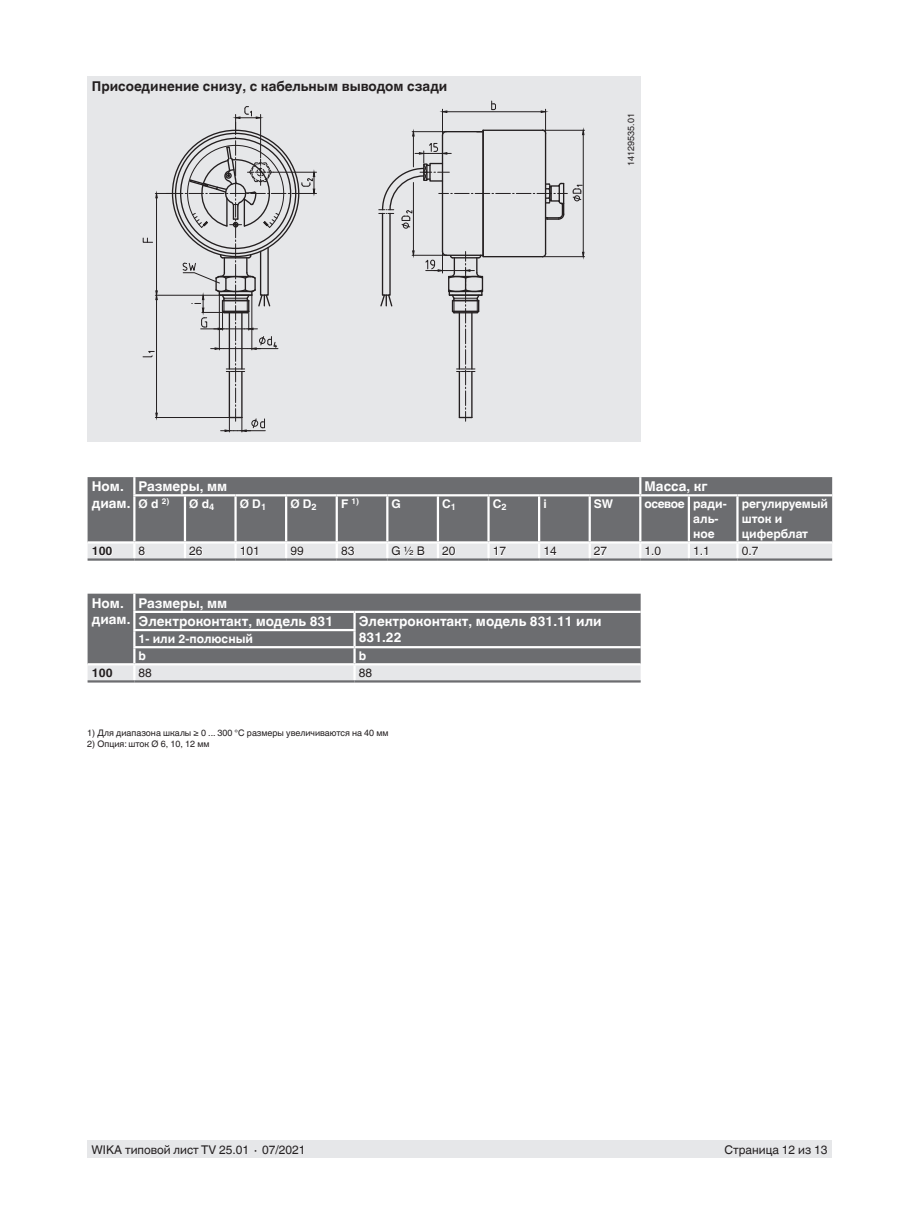
<style>
.page{position:relative;width:919px;height:1214px;background:#fff}
.page>*{position:absolute;margin:0;border:0;box-sizing:border-box;transform-origin:0 0}
.t1{font:700 13.5px/16.5px "Helvetica World";color:#fff}
.t2{font:700 13.5px "Helvetica World";color:#231f20}
.t3{font:700 12px/15px "Helvetica World";color:#fff}
.t4{font:12px "Helvetica World";color:#231f20}
.t5{font:700 12px "Helvetica World";color:#231f20}
.t6{font:9px "Helvetica World";color:#231f20}
.t7{font:700 8.1px "Helvetica World";color:#fff}
.s1{font-size:12px}
</style>
<div class="page">
<div style="left:87px;top:1140px;width:744px;height:17px;background:#e6e7e9"></div>
<div style="left:88px;top:77px;width:552px;height:365px;background:#e6e7e9"></div>
<svg style="left:379px;top:100px;width:205px;height:321px"></svg>
<svg style="left:142px;top:106px;width:174px;height:326px"></svg>
<div style="left:88px;top:477px;width:744px;height:64px;background:#6c6d70"></div>
<svg style="left:639px;top:477px;width:2px;height:17px"></svg>
<hr style="left:133px;top:494px;width:52px;height:2px;background:#fff">
<hr style="left:185px;top:494px;width:50px;height:2px;background:#fff">
<hr style="left:184px;top:496px;width:2px;height:45px;background:#fff">
<hr style="left:235px;top:494px;width:51px;height:2px;background:#fff">
<hr style="left:234px;top:496px;width:3px;height:45px;background:#fff">
<hr style="left:286px;top:494px;width:51px;height:2px;background:#fff">
<hr style="left:285px;top:496px;width:2px;height:45px;background:#fff">
<hr style="left:337px;top:494px;width:50px;height:2px;background:#fff">
<hr style="left:335px;top:496px;width:3px;height:45px;background:#fff">
<hr style="left:387px;top:494px;width:51px;height:2px;background:#fff">
<hr style="left:386px;top:496px;width:2px;height:45px;background:#fff">
<hr style="left:438px;top:494px;width:50px;height:2px;background:#fff">
<hr style="left:437px;top:496px;width:2px;height:45px;background:#fff">
<hr style="left:488px;top:494px;width:51px;height:2px;background:#fff">
<hr style="left:487px;top:496px;width:2px;height:45px;background:#fff">
<hr style="left:539px;top:494px;width:50px;height:2px;background:#fff">
<hr style="left:538px;top:496px;width:2px;height:45px;background:#fff">
<hr style="left:589px;top:494px;width:51px;height:2px;background:#fff">
<hr style="left:588px;top:496px;width:2px;height:45px;background:#fff">
<hr style="left:640px;top:494px;width:48px;height:2px;background:#fff">
<hr style="left:639px;top:496px;width:2px;height:45px;background:#fff">
<hr style="left:688px;top:494px;width:49px;height:2px;background:#fff">
<hr style="left:687px;top:496px;width:3px;height:45px;background:#fff">
<hr style="left:737px;top:494px;width:95px;height:2px;background:#fff">
<hr style="left:736px;top:496px;width:2px;height:45px;background:#fff">
<svg style="left:133px;top:477px;width:2px;height:17px"></svg>
<hr style="left:133px;top:496px;width:2px;height:45px;background:#fff">
<hr style="left:88px;top:558px;width:46px;height:2px;background:#6c6d70">
<hr style="left:134px;top:558px;width:51px;height:2px;background:#6c6d70">
<hr style="left:185px;top:558px;width:50px;height:2px;background:#6c6d70">
<hr style="left:235px;top:558px;width:51px;height:2px;background:#6c6d70">
<hr style="left:286px;top:558px;width:51px;height:2px;background:#6c6d70">
<hr style="left:337px;top:558px;width:50px;height:2px;background:#6c6d70">
<hr style="left:387px;top:558px;width:51px;height:2px;background:#6c6d70">
<hr style="left:438px;top:558px;width:50px;height:2px;background:#6c6d70">
<hr style="left:488px;top:558px;width:51px;height:2px;background:#6c6d70">
<hr style="left:539px;top:558px;width:50px;height:2px;background:#6c6d70">
<hr style="left:589px;top:558px;width:51px;height:2px;background:#6c6d70">
<hr style="left:640px;top:558px;width:48px;height:2px;background:#6c6d70">
<hr style="left:688px;top:558px;width:49px;height:2px;background:#6c6d70">
<hr style="left:737px;top:558px;width:95px;height:2px;background:#6c6d70">
<svg style="left:88px;top:542px;width:744px;height:17px"></svg>
<svg style="left:88px;top:593px;width:552px;height:87px;background:#8e8f91"></svg>
<hr style="left:88px;top:663px;width:46px;height:2px;background:#fff">
<hr style="left:88px;top:680px;width:46px;height:2px;background:#6c6d70">
<hr style="left:134px;top:680px;width:220px;height:2px;background:#6c6d70">
<hr style="left:354px;top:680px;width:286px;height:2px;background:#6c6d70">
<p class="t2" style="left:92px;top:78px;width:357px">Присоединение снизу, с кабельным выводом сзади</p>
<p class="t6" style="left:625px;top:166px;width:54px;rotate:-90deg">14129535.01</p>
<p class="t1" style="left:92px;top:478px;width:40px">Ном. диам.</p>
<p class="t1" style="left:139px;top:478px;width:90px">Размеры, мм</p>
<p class="t1" style="left:644px;top:478px;width:65px">Масса, кг</p>
<p class="t3" style="left:139px;top:496px;width:32px">Ø d <sup>2)</sup></p>
<p class="t3" style="left:189px;top:496px;width:27px">Ø d<sub>4</sub></p>
<p class="t3" style="left:240px;top:496px;width:28px">Ø D<sub>1</sub></p>
<p class="t3" style="left:290px;top:496px;width:28px">Ø D<sub>2</sub></p>
<p class="t7" style="left:341px;top:496px;width:20px"><span class="s1">F</span> 1)</p>
<p class="t3" style="left:391px;top:496px;width:11px">G</p>
<p class="t3" style="left:442px;top:496px;width:15px">C<sub>1</sub></p>
<p class="t3" style="left:492px;top:496px;width:15px">C<sub>2</sub></p>
<p class="t3" style="left:543px;top:496px;width:5px">i</p>
<p class="t3" style="left:594px;top:496px;width:21px">SW</p>
<p class="t3" style="left:693px;top:496px;width:35px;text-indent:-49px">осевое ради&shy;аль&shy;ное</p>
<p class="t3" style="left:741px;top:496px;width:88px">регулируемый шток и циферблат</p>
<p class="t5" style="left:92px;top:544px;width:22px">100</p>
<p class="t4" style="left:139px;top:544px;width:8px">8</p>
<p class="t4" style="left:189px;top:544px;width:15px">26</p>
<p class="t4" style="left:240px;top:544px;width:22px">101</p>
<p class="t4" style="left:290px;top:544px;width:15px">99</p>
<p class="t4" style="left:341px;top:544px;width:15px">83</p>
<p class="t4" style="left:391px;top:544px;width:35px">G ½ B</p>
<p class="t4" style="left:442px;top:544px;width:15px">20</p>
<p class="t4" style="left:492px;top:544px;width:15px">17</p>
<p class="t4" style="left:543px;top:544px;width:15px">14</p>
<p class="t4" style="left:594px;top:544px;width:15px">27</p>
<p class="t4" style="left:644px;top:544px;width:18px">1.0</p>
<p class="t4" style="left:693px;top:544px;width:18px">1.1</p>
<p class="t4" style="left:741px;top:544px;width:18px">0.7</p>
<p class="t1" style="left:92px;top:594px;width:40px">Ном. диам.</p>
<p class="t1" style="left:139px;top:594px;width:196px;line-height:18.1px">Размеры, мм<br>Электроконтакт, модель 831</p>
<p class="t1" style="left:359px;top:613px;width:244px">Электроконтакт, модель 831.11 или</p>
<p class="t3" style="left:139px;top:631px;width:116px">1- или 2-полюсный</p>
<p class="t1" style="left:359px;top:629px;width:44px">831.22</p>
<p class="t3" style="left:139px;top:648px;width:9px">b</p>
<p class="t3" style="left:359px;top:648px;width:9px">b</p>
<p class="t5" style="left:92px;top:666px;width:22px">100</p>
<p class="t4" style="left:139px;top:666px;width:15px">88</p>
<p class="t4" style="left:359px;top:666px;width:15px">88</p>
<p class="t6" style="left:87px;top:728px;width:303px">1) Для диапазона шкалы ≥ 0 ... 300 °C размеры увеличиваются на 40 мм</p>
<p class="t6" style="left:87px;top:738px;width:124px">2) Опция: шток Ø 6, 10, 12 мм</p>
<p class="t4" style="left:91px;top:1142px;width:216px">WIKA типовой лист TV 25.01 ∙ 07/2021</p>
<p class="t4" style="left:724px;top:1142px;width:104px">Страница 12 из 13</p>
</div>
